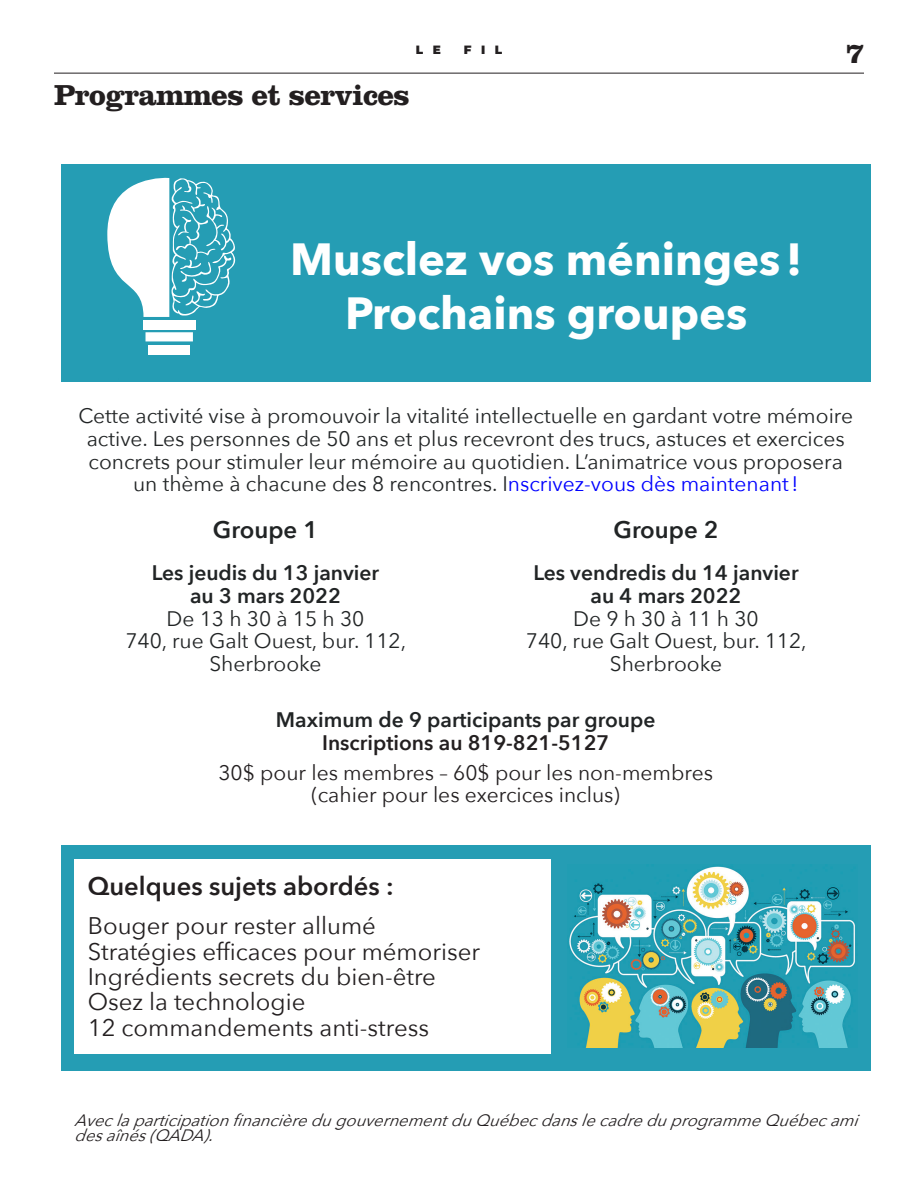
<style>
.page{position:relative;width:918px;height:1188px;background:#fff}
.page>*{position:absolute;margin:0;border:0;box-sizing:border-box;transform-origin:0 0}
.t1{font:700 45px/54px "Avenir Next";color:#fff;text-align:center}
.t2{font:700 30px "Clarendon LT Std";letter-spacing:-.025em;color:#231f20}
.t3{font:600 25.5px "Avenir Next";color:#231f20}
.t4{font:24px/25.5px "Avenir Next";color:#231f20}
.t5{font:600 24px "Avenir Next";color:#212425}
.t6{font:21px/22.6px "Avenir Next";color:#212425;text-align:center}
.t7{font:600 21px/22.6px "Avenir Next";color:#212425;text-align:center}
.t8{font:21px/22.6px "Avenir Next";color:#231f20;text-align:center}
.t9{font:600 21px "Avenir Next";color:#231f20}
.t10{font:italic 16.5px/15px "Avenir Next";color:#231f20}
.t11{font:900 12px "Montserrat";color:#231f20}
.s1{color:#00f}
</style>
<div class="page">
<hr style="left:54px;top:73px;width:810px;height:1px;background:#231f20">
<div style="left:61px;top:845px;width:810px;height:225px;background:#259db4"></div>
<div style="left:61px;top:164px;width:810px;height:218px;background:#259db4"></div>
<div style="left:74px;top:860px;width:477px;height:194px;background:#fff"></div>
<img style="left:567px;top:865px;width:288px;height:183px">
<svg style="left:107px;top:178px;width:128px;height:139px"></svg>
<div style="left:143px;top:320px;width:53px;height:9px;background:#fff"></div>
<svg style="left:146px;top:332px;width:47px;height:9px"></svg>
<div style="left:148px;top:345px;width:42px;height:9px;background:#fff"></div>
<p class="t11" style="left:416px;top:41px;width:27px">L E</p>
<p class="t11" style="left:464px;top:41px;width:40px">FIL</p>
<h2 class="t2" style="left:846px;top:35px;width:20px">7</h2>
<h2 class="t2" style="left:54px;top:77px;width:357px">Programmes et services</h2>
<h1 class="t1" style="left:290px;top:231px;width:513px">Musclez vos méninges !<br>Prochains groupes</h1>
<p class="t6" style="left:78px;top:404px;width:776px">Cette activité vise à promouvoir la vitalité intellectuelle en gardant votre mémoire active. Les personnes de 50 ans et plus recevront des trucs, astuces et exercices concrets pour stimuler leur mémoire au quotidien. L’animatrice vous proposera un thème à chacune des 8 rencontres. I<span class="s1">nscrivez-vous dès maintenant !</span></p>
<p class="t5" style="left:213px;top:509px;width:107px">Groupe 1</p>
<p class="t7" style="left:152px;top:561px;width:229px">Les jeudis du 13 janvier au 3 mars 2022</p>
<p class="t6" style="left:125px;top:606px;width:282px">De 13 h 30 à 15 h 30<br>740, rue Galt Ouest, bur. 112,<br>Sherbrooke</p>
<p class="t5" style="left:613px;top:509px;width:107px">Groupe 2</p>
<p class="t7" style="left:533px;top:561px;width:267px">Les vendredis du 14 janvier au 4 mars 2022</p>
<p class="t6" style="left:526px;top:606px;width:282px">De 9 h 30 à 11 h 30<br>740, rue Galt Ouest, bur. 112,<br>Sherbrooke</p>
<p class="t7" style="left:276px;top:708px;width:381px">Maximum de 9 participants par groupe</p>
<p class="t9" style="left:322px;top:725px;width:289px">Inscriptions au 819-821-5127</p>
<p class="t8" style="left:218px;top:760px;width:496px">30$ pour les membres – 60$ pour les non-membres (cahier pour les exercices inclus)</p>
<p class="t3" style="left:88px;top:864px;width:308px">Quelques sujets abordés :</p>
<p class="t4" style="left:88px;top:912px;width:394px">Bouger pour rester allumé<br>Stratégies efficaces pour mémoriser<br>Ingrédients secrets du bien-être<br>Osez la technologie<br>12 commandements anti-stress</p>
<p class="t10" style="left:74px;top:1112px;width:794px">AveclaparticipationfinancièredugouvernementduQuébecdanslecadreduprogrammeQuébecami desaînés(QADA).</p>
</div>
